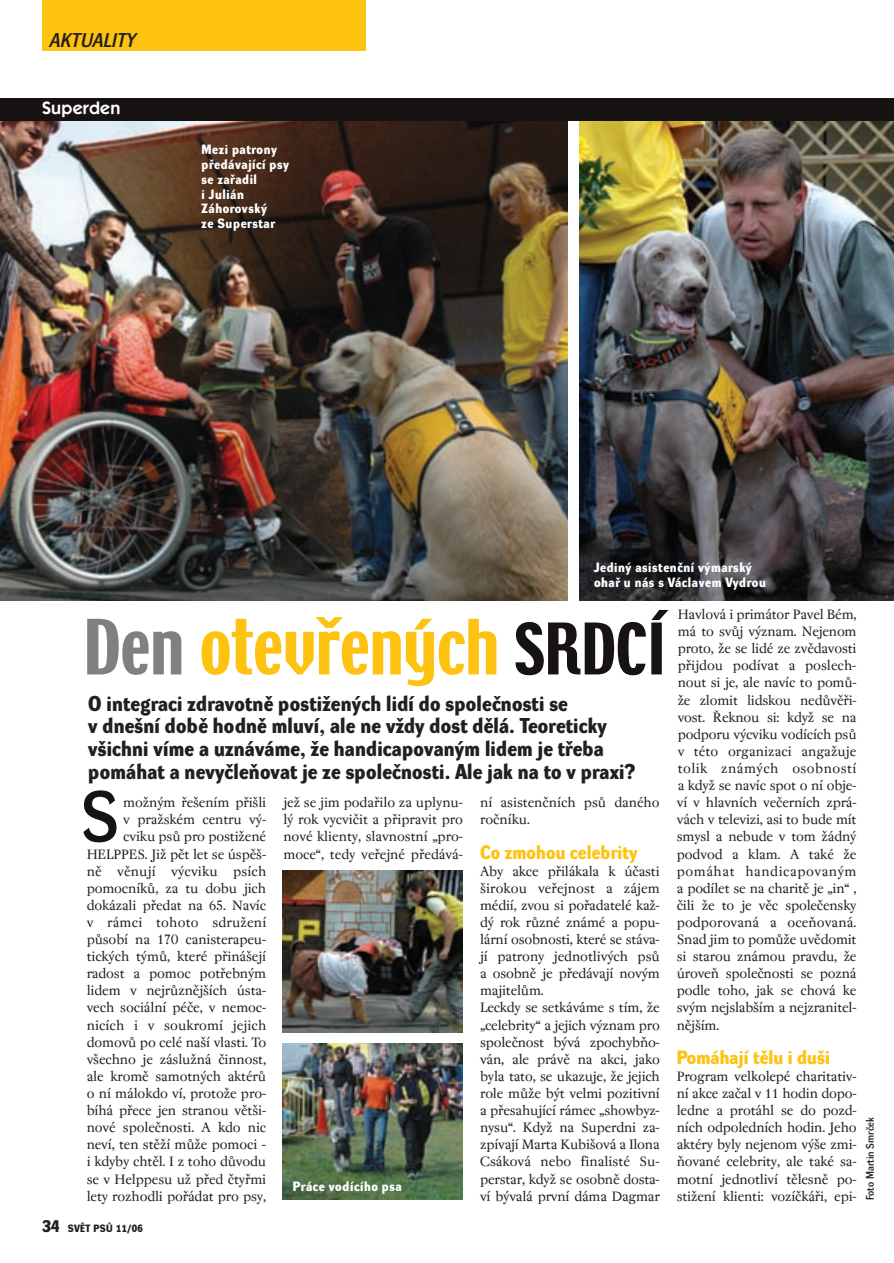
<style>
.page{position:relative;width:894px;height:1263px;background:#fff}
.page>*{position:absolute;margin:0;border:0;box-sizing:border-box;transform-origin:0 0}
.t1{font:70.5px "Dynamo DD";color:#171312}
.t2{font:67.5px "Techno CE";color:#fec210}
.t3{font:21px/23px "Dynamo DB";letter-spacing:.01em;color:#231f20}
.t4{font:19.5px "Dynamo D Italic D";letter-spacing:.01em;color:#231f20}
.t5{font:18.9px "Dynamo DB";letter-spacing:.01em;color:#fec210}
.t6{font:600 18px "Itc Kabel CE";letter-spacing:.01em;color:#fff}
.t7{font:15px/17.1px "Regent";letter-spacing:-.01em;color:#231f20;text-align:justify}
.t8{font:13.2px/14.9px "Dynamo DB";letter-spacing:.045em;color:#fff}
.t9{font:10.8px "Dynamo DD";color:#231f20}
.t10{font:10.35px "Dynamo DB";letter-spacing:.03em;color:#231f20}
.s1{color:#817f7f}
.s2{font-size:63px;color:#171312}
.s3{font-size:16.5px}
</style>
<div class="page">
<img style="left:0;top:0;width:893px;height:1200px">
<h3 class="t4" style="left:50px;top:32px;width:87px">AKTUALITY</h3>
<p class="t6" style="left:42px;top:102px;width:80px">Superden</p>
<p class="t8" style="left:201px;top:143px;width:89px">Mezi patrony pfiedávající psy se zafiadil<br>i Julián<br>Záhorovsk˘<br>ze Superstar</p>
<p class="t8" style="left:594px;top:561px;width:173px">Jedin˘ asistenãní v˘marsk˘ ohafi u nás s Václavem Vydrou</p>
<h2 class="t2" style="left:83px;top:619px;width:585px"><span class="s1">Den</span> otevřených <span class="s2">SRDCÍ</span></h2>
<p class="t3" style="left:88px;top:693px;width:548px">O integraci zdravotnû postiÏen˘ch lidí do spoleãnosti se<br>v dne‰ní dobû hodnû mluví, ale ne vÏdy dost dûlá. Teoreticky v‰ichni víme a uznáváme, Ïe handicapovan˘m lidem je tfieba pomáhat a nevyãleÀovat je ze spoleãnosti. Ale jak na to v praxi?</p>
<h1 class="t1" style="left:81px;top:789px;width:38px">S</h1>
<p class="t7" style="left:87px;top:795px;width:181px;text-align:right">moÏn˘m fie‰ením pfii‰li<br>v praÏském centru v˘-<br>cviku psÛ pro postiÏené<br>HELPPES. JiÏ pût let se úspû‰- nû vûnují v˘cviku psích pomocníkÛ, za tu dobu jich dokázali pfiedat na 65. Navíc v rámci tohoto sdruÏení pÛsobí na 170 canisterapeu&shy;tick˘ch t˘mÛ, které pfiiná‰ejí radost a pomoc potfiebn˘m lidem v nejrÛznûj‰ích ústa&shy;vech sociální péãe, v nemoc&shy;nicích i v soukromí jejich domovÛ po celé na‰í vlasti. To v‰echno je zásluÏná ãinnost, ale kromû samotn˘ch aktérÛ o ní málokdo ví, protoÏe pro&shy;bíhá pfiece jen stranou vût‰i&shy;nové spoleãnosti. A kdo nic neví, ten stûÏí mÛÏe pomoci – i kdyby chtûl. I z toho dÛvodu se v Helppesu uÏ pfied ãtyfimi lety rozhodli pofiádat pro psy,</p>
<p class="t7" style="left:283px;top:795px;width:181px">jeÏ se jim podafiilo za uplynu&shy;l˘ rok vycviãit a pfiipravit pro nové klienty, slavnostní „pro&shy;moce“, tedy vefiejné pfiedává-</p>
<p class="t7" style="left:480px;top:795px;width:181px">ní asistenãních psÛ daného roãníku.</p>
<p class="t5" style="left:480px;top:844px;width:159px">Co zmohou celebrity</p>
<p class="t7" style="left:480px;top:863px;width:181px;text-align:left">Aby akce pfiilákala k úãasti ‰irokou vefiejnost a zájem médií, zvou si pofiadatelé kaÏ&shy;d˘ rok rÛzné známé a popu&shy;lární osobnosti, které se stáva&shy;jí patrony jednotliv˘ch psÛ a osobnû je pfiedávají nov˘m majitelÛm.<br>Leckdy se setkáváme s tím, Ïe „celebrity“ a jejich v˘znam pro spoleãnost b˘vá zpochybÀo&shy;ván, ale právû na akci, jako byla tato, se ukazuje, Ïe jejich role mÛÏe b˘t velmi pozitivní a pfiesahující rámec „showbyz&shy;nysu“. KdyÏ na Superdni za&shy;zpívají Marta Kubi‰ová a Ilona<br>Csáková nebo finalisté Su&shy;perstar, kdyÏ se osobnû dosta&shy;ví b˘valá první dáma Dagmar</p>
<p class="t8" style="left:293px;top:1180px;width:110px">Práce vodícího psa</p>
<p class="t10" style="left:42px;top:1224px;width:102px"><span class="s3">34</span> SVùT PSÒ 11/06</p>
<p class="t7" style="left:676px;top:607px;width:181px">Havlová i primátor Pavel Bém, má to svÛj v˘znam. Nejenom proto, Ïe se lidé ze zvûdavosti pfiijdou podívat a poslech&shy;nout si je, ale navíc to pomÛ-Ïe zlomit lidskou nedÛvûfii&shy;vost. ¤eknou si: kdyÏ se na podporu v˘cviku vodících psÛ v této organizaci angaÏuje tolik znám˘ch osobností a kdyÏ se navíc spot o ní obje&shy;ví v hlavních veãerních zprá&shy;vách v televizi, asi to bude mít smysl a nebude v tom Ïádn˘ podvod a klam. A také Ïe pomáhat handicapovan˘m a podílet se na charitû je „in“ , ãili Ïe to je vûc spoleãensky podporovaná a oceÀovaná.<br>Snad jim to pomÛÏe uvûdomit si starou známou pravdu, Ïe úroveÀ spoleãnosti se pozná podle toho, jak se chová ke sv˘m nejslab‰ím a nejzranitel&shy;nûj‰ím.</p>
<p class="t5" style="left:676px;top:1049px;width:155px">Pomáhají tûlu i du‰i</p>
<p class="t7" style="left:676px;top:1068px;width:181px">Program velkolepé charitativ&shy;ní akce zaãal v 11 hodin dopo&shy;ledne a protáhl se do pozd&shy;ních odpoledních hodin. Jeho aktéry byly nejenom v˘‰e zmi-Àované celebrity, ale také sa&shy;motní jednotliví tûlesnû po&shy;stiÏení klienti: vozíãkáfii, epi-</p>
<p class="t9" style="left:865px;top:1200px;width:84px;rotate:-90deg">Foto Martin Smrãek</p>
</div>
